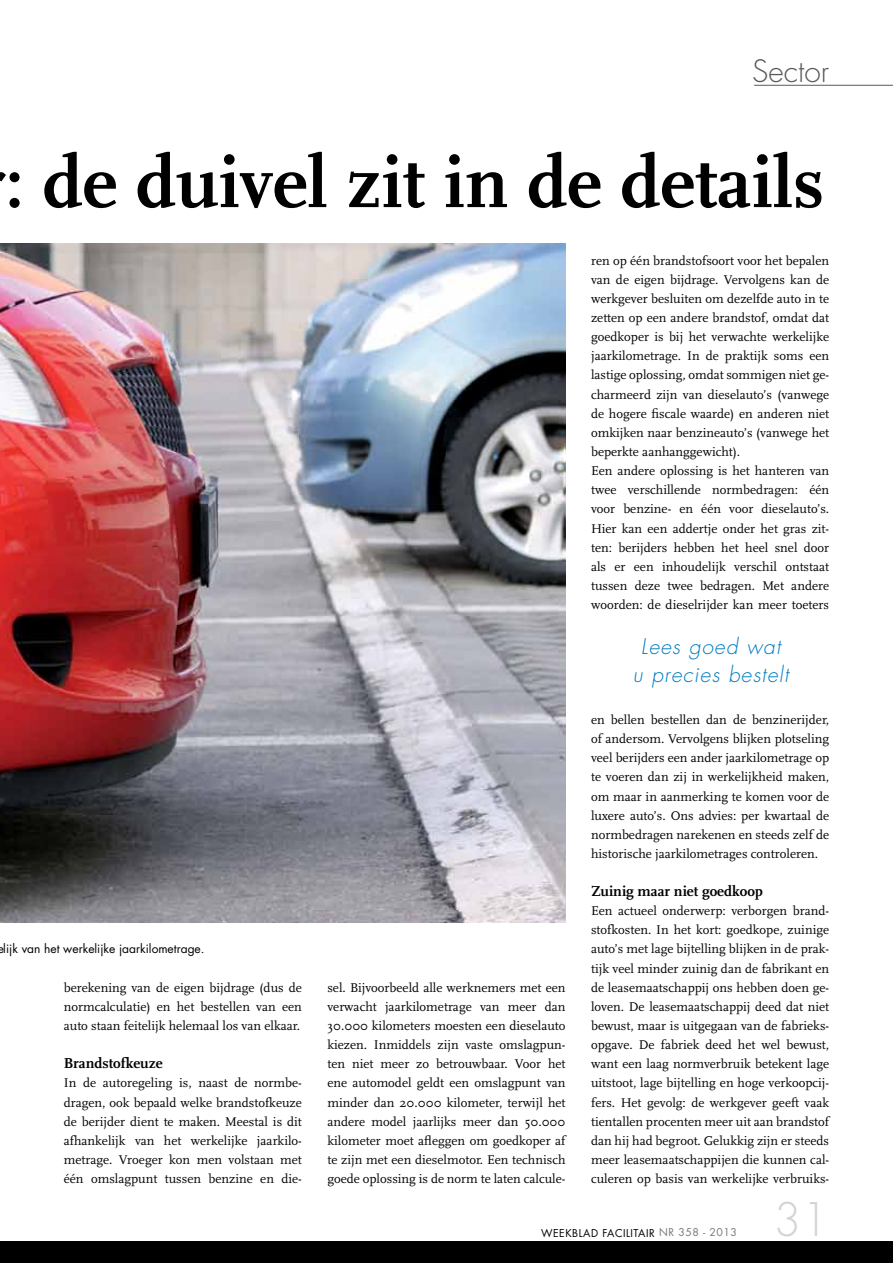
<style>
.page{position:relative;width:893px;height:1263px;background:#fff}
.page>*{position:absolute;margin:0;border:0;box-sizing:border-box;transform-origin:0 0}
.t1{font:700 75px "Scala OT";color:#000}
.t2{font:300 45px "Futura Std";color:#d1d3d4}
.t3{font:300 30px "Futura Std";color:#58595b}
.t4{font:italic 300 21px/27px "Futura Std";letter-spacing:.05em;color:#007dc3;text-align:center}
.t5{font:700 15px "Scala OT";color:#000}
.t6{font:13.2px/19.2px "Scala OT";color:#000;text-align:justify}
.t7{font:12px "Futura Std";color:#000}
.t8{font:10.5px "Futura Std";letter-spacing:.05em;color:#000}
.s1{color:#77787b}
</style>
<div class="page">
<hr style="left:754px;top:85px;width:138px;height:1px;background:#58595b">
<div style="left:0;top:1242px;width:892px;height:21px;background:#000"></div>
<img style="left:0;top:243px;width:565px;height:679px">
<h3 class="t3" style="left:752px;top:53px;width:78px">Sector</h3>
<h1 class="t1" style="left:5px;top:140px;width:821px">: de duivel zit in de details</h1>
<p class="t6" style="left:591px;top:251px;width:240px;text-align:left">ren op één brandstofsoort voor het bepalen van de eigen bijdrage. Vervolgens kan de werkgever besluiten om dezelfde auto in te zetten op een andere brandstof, omdat dat goedkoper is bij het verwachte werkelijke jaarkilometrage. In de praktijk soms een lastige oplossing, omdat sommigen niet ge&shy;charmeerd zijn van dieselauto’s (vanwege de hogere fiscale waarde) en anderen niet omkijken naar benzineauto’s (vanwege het beperkte aanhanggewicht).<br>Een andere oplossing is het hanteren van twee verschillende normbedragen: één voor benzine- en één voor dieselauto’s.<br>Hier kan een addertje onder het gras zit&shy;ten: berijders hebben het heel snel door als er een inhoudelijk verschil ontstaat tussen deze twee bedragen. Met andere woorden: de dieselrijder kan meer toeters</p>
<p class="t7" style="left:-3px;top:941px;width:209px">elijk van het werkelijke jaarkilometrage.</p>
<p class="t6" style="left:64px;top:978px;width:240px">berekening van de eigen bijdrage (dus de normcalculatie) en het bestellen van een auto staan feitelijk helemaal los van elkaar.</p>
<p class="t5" style="left:64px;top:1055px;width:101px">Brandstofkeuze</p>
<p class="t6" style="left:64px;top:1074px;width:240px">In de autoregeling is, naast de normbe&shy;dragen, ook bepaald welke brandstofkeuze de berijder dient te maken. Meestal is dit afhankelijk van het werkelijke jaarkilo&shy;metrage. Vroeger kon men volstaan met één omslagpunt tussen benzine en die-</p>
<p class="t6" style="left:327px;top:978px;width:240px">sel. Bijvoorbeeld alle werknemers met een verwacht jaarkilometrage van meer dan 30.000 kilometers moesten een dieselauto kiezen. Inmiddels zijn vaste omslagpun&shy;ten niet meer zo betrouwbaar. Voor het ene automodel geldt een omslagpunt van minder dan 20.000 kilometer, terwijl het andere model jaarlijks meer dan 50.000 kilometer moet afleggen om goedkoper af te zijn met een dieselmotor. Een technisch goede oplossing is de norm te laten calcule-</p>
<h3 class="t4" style="left:633px;top:634px;width:157px">Lees goed wat<br>u precies bestelt</h3>
<p class="t6" style="left:591px;top:710px;width:240px">en bellen bestellen dan de benzinerijder, of andersom. Vervolgens blijken plotseling veel berijders een ander jaarkilometrage op te voeren dan zij in werkelijkheid maken, om maar in aanmerking te komen voor de luxere auto’s. Ons advies: per kwartaal de normbedragen narekenen en steeds zelf de historische jaarkilometrages controleren.</p>
<p class="t5" style="left:591px;top:883px;width:173px">Zuinig maar niet goedkoop</p>
<p class="t6" style="left:591px;top:901px;width:240px">Een actueel onderwerp: verborgen brand&shy;stofkosten. In het kort: goedkope, zuinige auto’s met lage bijtelling blijken in de prak&shy;tijk veel minder zuinig dan de fabrikant en de leasemaatschappij ons hebben doen ge&shy;loven. De leasemaatschappij deed dat niet bewust, maar is uitgegaan van de fabrieks&shy;opgave. De fabriek deed het wel bewust, want een laag normverbruik betekent lage uitstoot, lage bijtelling en hoge verkoopcij&shy;fers. Het gevolg: de werkgever geeft vaak tientallen procenten meer uit aan brandstof dan hij had begroot. Gelukkig zijn er steeds meer leasemaatschappijen die kunnen cal&shy;culeren op basis van werkelijke verbruiks-</p>
<p class="t8" style="left:541px;top:1226px;width:197px">WEEKBLAD FACILITAIR <span class="s1">NR 358 - 2013</span></p>
<h2 class="t2" style="left:773px;top:1192px;width:57px">31</h2>
</div>
